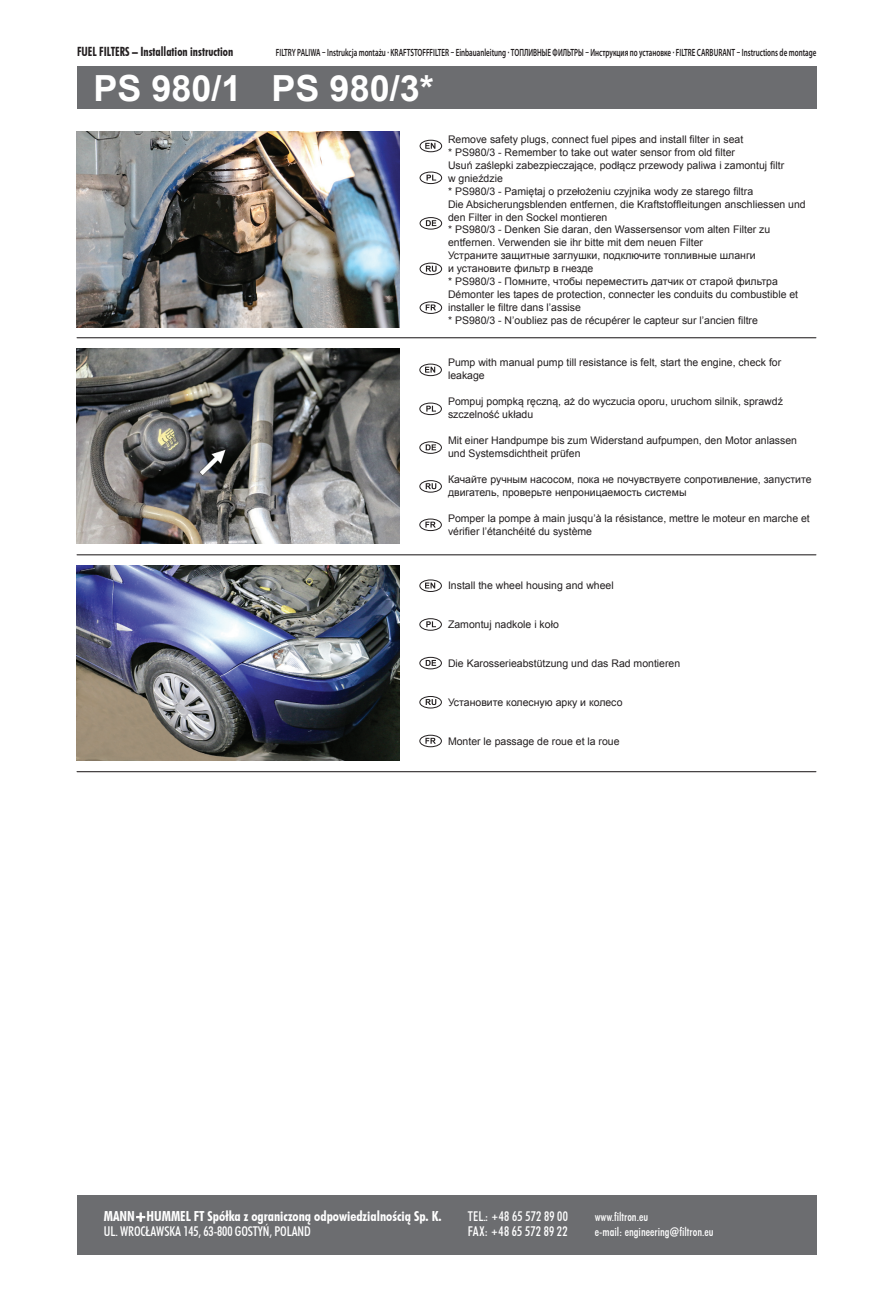
<style>
.page{position:relative;width:893px;height:1297px;background:#fff}
.page>*{position:absolute;margin:0;border:0;box-sizing:border-box;transform-origin:0 0}
.t1{font:700 36px "Arial";color:#fff}
.t2{font:13.8px "Futura Bd Cn AT";color:#fff}
.t3{font:13.5px "Futura Md Cn AT";letter-spacing:-.01em;color:#fff}
.t4{font:13.5px/15px "Futura Md Cn AT";letter-spacing:.02em;color:#fff}
.t5{font:12.75px "Futura Bd Cn AT";color:#231f20;scale:.91 1}
.t6{font:12px/15px "Futura Md Cn AT";color:#fff}
.t7{font:10.5px/13px "Arial";color:#231f20}
.t8{font:600 10.5px "Myriad Pro";color:#231f20;scale:.67 1}
.s1{font-family:"Futura Black AT";font-size:9px}
.s2{font-family:"Futura X Blk Cn AT";font-size:10.5px}
</style>
<div class="page">
<div style="left:77px;top:67px;width:739px;height:42px;background:#6c6d70"></div>
<div style="left:77px;top:1195px;width:739px;height:59px;background:#6c6d70"></div>
<svg style="left:136px;top:1212px;width:10px;height:10px"></svg>
<hr style="left:77px;top:337px;width:739px;height:1px;background:#231f20">
<hr style="left:77px;top:554px;width:739px;height:1px;background:#231f20">
<hr style="left:77px;top:771px;width:739px;height:1px;background:#231f20">
<svg style="left:425px;top:143px;width:10px;height:6px"></svg>
<div style="left:420px;top:140px;width:22px;height:12px;border:1px solid #231f20;border-radius:50%"></div>
<svg style="left:427px;top:175px;width:9px;height:6px"></svg>
<div style="left:420px;top:172px;width:22px;height:12px;border:1px solid #231f20;border-radius:50%"></div>
<svg style="left:426px;top:220px;width:10px;height:6px"></svg>
<div style="left:420px;top:217px;width:22px;height:13px;border:1px solid #231f20;border-radius:50%"></div>
<svg style="left:426px;top:266px;width:11px;height:6px"></svg>
<div style="left:420px;top:263px;width:22px;height:12px;border:1px solid #231f20;border-radius:50%"></div>
<svg style="left:426px;top:304px;width:10px;height:6px"></svg>
<div style="left:420px;top:301px;width:22px;height:13px;border:1px solid #231f20;border-radius:50%"></div>
<img style="left:77px;top:132px;width:323px;height:195px">
<svg style="left:425px;top:367px;width:10px;height:6px"></svg>
<div style="left:419px;top:364px;width:23px;height:12px;border:1px solid #231f20;border-radius:50%"></div>
<svg style="left:426px;top:406px;width:10px;height:6px"></svg>
<div style="left:419px;top:403px;width:23px;height:12px;border:1px solid #231f20;border-radius:50%"></div>
<svg style="left:426px;top:444px;width:10px;height:6px"></svg>
<div style="left:419px;top:441px;width:23px;height:13px;border:1px solid #231f20;border-radius:50%"></div>
<svg style="left:426px;top:483px;width:10px;height:6px"></svg>
<div style="left:419px;top:480px;width:23px;height:13px;border:1px solid #231f20;border-radius:50%"></div>
<svg style="left:425px;top:522px;width:11px;height:6px"></svg>
<div style="left:419px;top:519px;width:23px;height:12px;border:1px solid #231f20;border-radius:50%"></div>
<svg style="left:425px;top:583px;width:10px;height:5px"></svg>
<div style="left:419px;top:579px;width:23px;height:13px;border:1px solid #231f20;border-radius:50%"></div>
<svg style="left:426px;top:621px;width:10px;height:6px"></svg>
<div style="left:419px;top:618px;width:23px;height:13px;border:1px solid #231f20;border-radius:50%"></div>
<svg style="left:426px;top:660px;width:10px;height:6px"></svg>
<div style="left:419px;top:657px;width:23px;height:12px;border:1px solid #231f20;border-radius:50%"></div>
<svg style="left:426px;top:699px;width:10px;height:6px"></svg>
<div style="left:419px;top:696px;width:23px;height:12px;border:1px solid #231f20;border-radius:50%"></div>
<svg style="left:425px;top:738px;width:11px;height:6px"></svg>
<div style="left:419px;top:735px;width:23px;height:12px;border:1px solid #231f20;border-radius:50%"></div>
<img style="left:77px;top:349px;width:323px;height:195px">
<img style="left:77px;top:565px;width:323px;height:195px">
<p class="t5" style="left:77px;top:44px;width:173px">FUEL FILTERS – Installation instruction</p>
<p class="t8" style="left:276px;top:46px;width:808px">FILTRY PALIWA – Instrukcja montażu · KRAFTSTOFFFILTER – Einbauanleitung · ТОПЛИВНЫЕ ФИЛЬТРЫ – Инструкция по установке · FILTRE CARBURANT – Instructions de montage</p>
<h1 class="t1" style="left:93px;top:64px;width:342px">PS 980/1 PS 980/3*</h1>
<p class="t7" style="left:448px;top:133px;width:359px">Remove safety plugs, connect fuel pipes and install filter in seat<br>* PS980/3 - Remember to take out water sensor from old filter<br>Usuń zaślepki zabezpieczające, podłącz przewody paliwa i zamontuj filtr<br>w gnieździe<br>* PS980/3 - Pamiętaj o przełożeniu czyjnika wody ze starego filtra<br>Die Absicherungsblenden entfernen, die Kraftstoffleitungen anschliessen und den Filter in den Sockel montieren<br>* PS980/3 - Denken Sie daran, den Wassersensor vom alten Filter zu entfernen. Verwenden sie ihr bitte mit dem neuen Filter<br>Устраните защитные заглушки, подключите топливные шланги<br>и установите фильтр в гнезде<br>* PS980/3 - Помните, чтобы переместить датчик от старой фильтра Démonter les tapes de protection, connecter les conduits du combustible et installer le filtre dans l’assise<br>* PS980/3 - N’oubliez pas de récupérer le capteur sur l’ancien filtre</p>
<p class="t7" style="left:448px;top:356px;width:335px">Pump with manual pump till resistance is felt, start the engine, check for leakage</p>
<p class="t7" style="left:448px;top:395px;width:336px">Pompuj pompką ręczną, aż do wyczucia oporu, uruchom silnik, sprawdź szczelność układu</p>
<p class="t7" style="left:448px;top:434px;width:350px">Mit einer Handpumpe bis zum Widerstand aufpumpen, den Motor anlassen und Systemsdichtheit prüfen</p>
<p class="t7" style="left:448px;top:473px;width:365px">Качайте ручным насосом, пока не почувствуете сопротивление, запустите двигатель, проверьте непроницаемость системы</p>
<p class="t7" style="left:448px;top:511px;width:363px">Pomper la pompe à main jusqu’à la résistance, mettre le moteur en marche et vérifier l’étanchéité du système</p>
<p class="t7" style="left:448px;top:579px;width:167px">Install the wheel housing and wheel</p>
<p class="t7" style="left:448px;top:618px;width:112px">Zamontuj nadkole i koło</p>
<p class="t7" style="left:448px;top:657px;width:234px">Die Karosserieabstützung und das Rad montieren</p>
<p class="t7" style="left:448px;top:696px;width:176px">Установите колесную арку и колесо</p>
<p class="t7" style="left:448px;top:735px;width:173px">Monter le passage de roue et la roue</p>
<h2 class="t2" style="left:104px;top:1208px;width:339px">MANN+HUMMEL FT Spółka z ograniczoną odpowiedzialnością Sp. K.</h2>
<p class="t3" style="left:104px;top:1223px;width:208px">UL. WROCŁAWSKA 145, 63-800 GOSTYŃ, POLAND</p>
<p class="t4" style="left:468px;top:1209px;width:102px">TEL.: <span class="s1">+</span>48 65 572 89 00<br>FAX: <span class="s1">+</span>48 65 572 89 22</p>
<p class="t6" style="left:595px;top:1210px;width:120px">www.filtron.eu<br>e-mail: engineering<span class="s2">@</span>filtron.eu</p>
</div>
